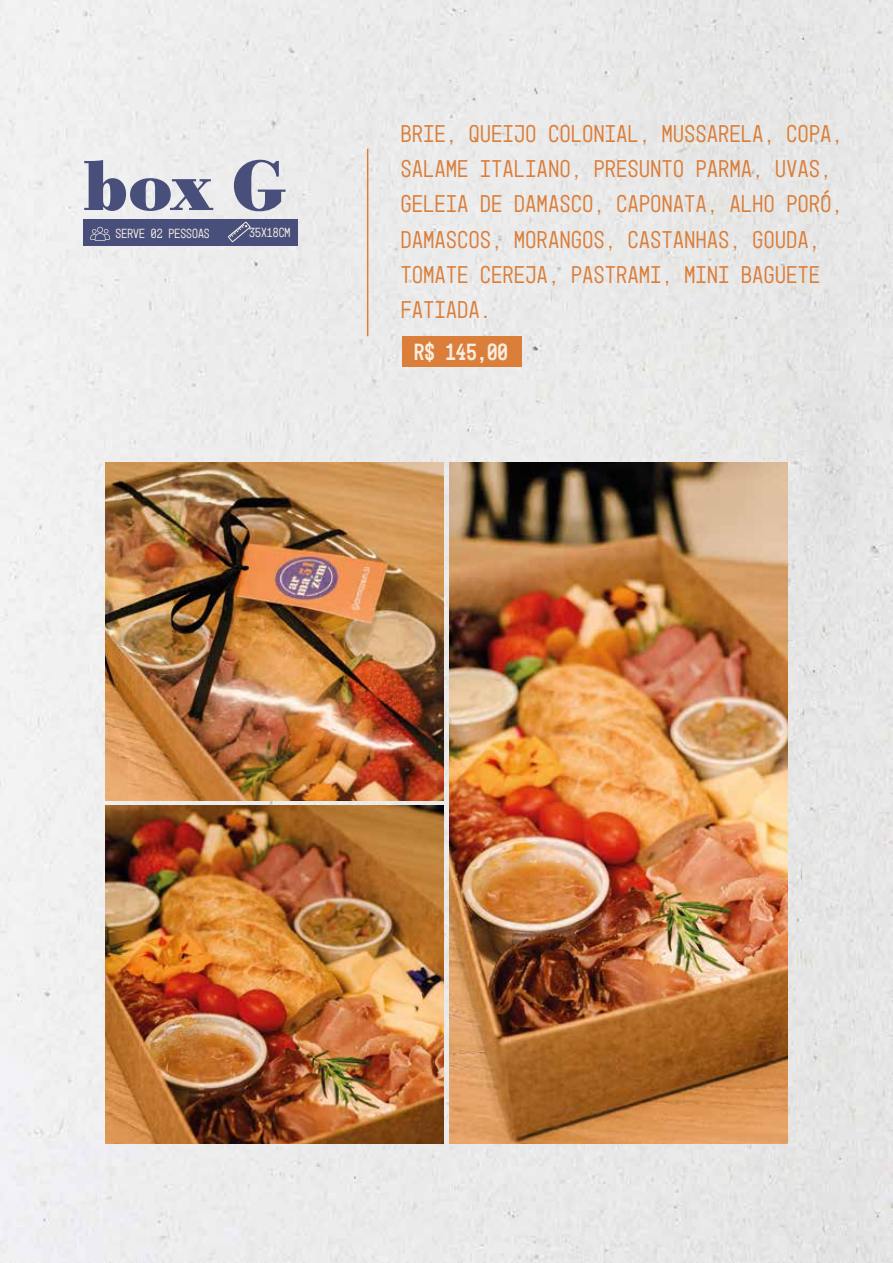
<style>
.page{position:relative;width:893px;height:1263px;background:#fff}
.page>*{position:absolute;margin:0;border:0;box-sizing:border-box;transform-origin:0 0}
.t1{font:700 73.5px "Bodoni URW";color:#484f7b}
.t2{font:300 24.6px/35.2px "Mono 45 Headline";letter-spacing:.02em;color:#db7e3a}
.t3{font:23.7px "Mono 45 Headline";color:#f7eee2}
.t4{font:300 13.35px "Mono 45 Headline";color:#f7eee2}
</style>
<div class="page">
<img style="left:0;top:0;width:893px;height:1263px">
<div style="left:84px;top:220px;width:214px;height:26px;background:#484f7b"></div>
<svg style="left:90px;top:227px;width:20px;height:14px"></svg>
<div style="left:402px;top:336px;width:120px;height:31px;background:#db7e3a"></div>
<hr style="left:367px;top:149px;width:1px;height:187px;background:#db7e3a">
<img style="left:106px;top:462px;width:338px;height:338px">
<img style="left:106px;top:805px;width:338px;height:338px">
<img style="left:449px;top:462px;width:338px;height:681px">
<svg style="left:228px;top:222px;width:23px;height:20px"></svg>
<h1 class="t1" style="left:84px;top:143px;width:204px">box G</h1>
<p class="t4" style="left:116px;top:226px;width:96px">SERVE 02 PESSOAS</p>
<p class="t4" style="left:249px;top:225px;width:43px">35X18CM</p>
<p class="t2" style="left:401px;top:116px;width:443px">BRIE, QUEIJO COLONIAL, MUSSARELA, COPA, SALAME ITALIANO, PRESUNTO PARMA, UVAS, GELEIA DE DAMASCO, CAPONATA, ALHO PORÓ, DAMASCOS, MORANGOS, CASTANHAS, GOUDA, TOMATE CEREJA, PASTRAMI, MINI BAGUETE FATIADA.</p>
<p class="t3" style="left:414px;top:338px;width:95px">R$ 145,00</p>
</div>
